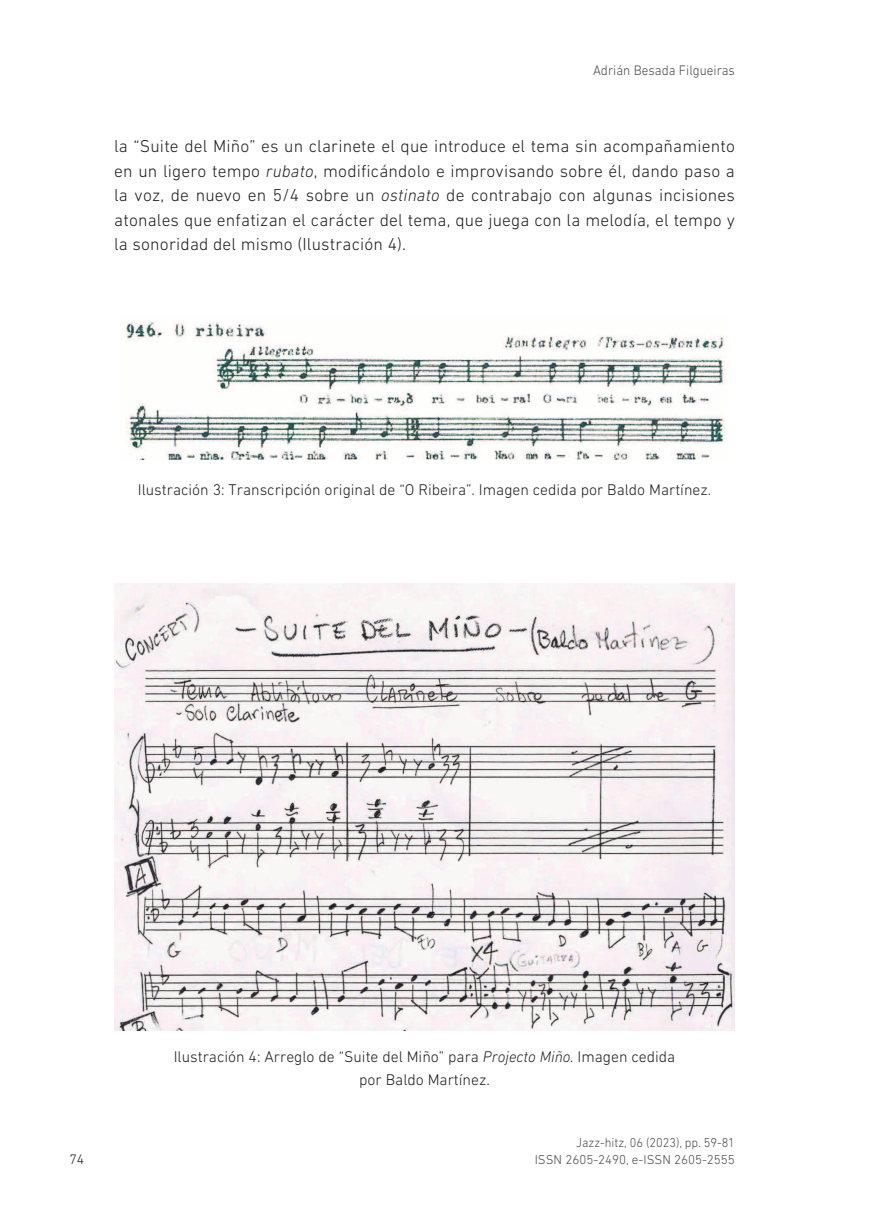
<style>
.page{position:relative;width:874px;height:1221px;background:#fff}
.page>*{position:absolute;margin:0;border:0;box-sizing:border-box;transform-origin:0 0}
.t1{font:300 17.5px/24.5px "DIN Next LT Pro";letter-spacing:.01em;color:#231f20;text-align:justify}
.t2{font:300 15.75px/22.8px "DIN Next LT Pro";color:#231f20;text-align:center}
.t3{font:300 14px "DIN Next LT Pro";color:#4b4c4d;scale:.95 1}
.t4{font:300 14px "DIN Next LT Pro";color:#231f20}
.t5{font:300 13.12px "DIN Next LT Pro";color:#4b4c4d}
.t6{font:300 13.12px "DIN Next LT Pro";color:#4b4c4d;scale:.95 1}
.s1{font-style:italic}
</style>
<div class="page">
<img style="left:114px;top:583px;width:620px;height:447px">
<img style="left:125px;top:321px;width:600px;height:139px">
<p class="t3" style="left:592px;top:65px;width:151px">Adrián Besada Filgueiras</p>
<p class="t1" style="left:114px;top:135px;width:622px">la “Suite del Miño” es un clarinete el que introduce el tema sin acompañamiento en un ligero tempo <span class="s1">rubato</span>, modificándolo e improvisando sobre él, dando paso a la voz, de nuevo en 5/4 sobre un <span class="s1">ostinato</span> de contrabajo con algunas incisiones atonales que enfatizan el carácter del tema, que juega con la melodía, el tempo y la sonoridad del mismo (Ilustración 4).</p>
<p class="t2" style="left:138px;top:479px;width:574px">Ilustración 3: Transcripción original de “O Ribeira”. Imagen cedida por Baldo Martínez.</p>
<p class="t2" style="left:174px;top:1046px;width:503px">Ilustración 4: Arreglo de “Suite del Miño” para <span class="s1">Projecto Miño.</span> Imagen cedida por Baldo Martínez.</p>
<p class="t6" style="left:576px;top:1137px;width:168px">Jazz-hitz, 06 (2023), pp. 59-81</p>
<p class="t4" style="left:69px;top:1153px;width:16px">74</p>
<p class="t5" style="left:534px;top:1154px;width:202px">ISSN 2605-2490, e-ISSN 2605-2555</p>
</div>
